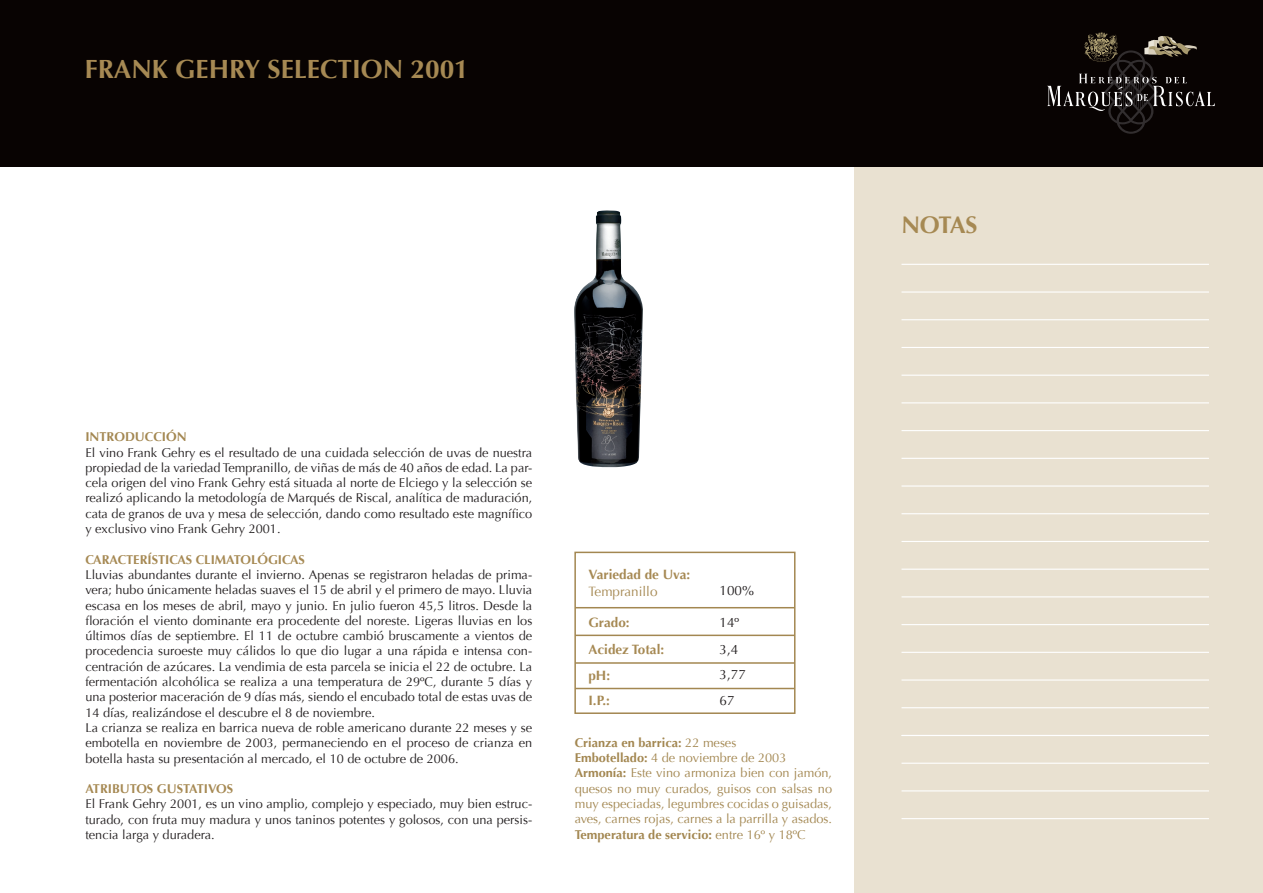
<style>
.page{position:relative;width:1263px;height:893px;background:#fff}
.page>*{position:absolute;margin:0;border:0;box-sizing:border-box;transform-origin:0 0}
.t1{font:700 26.25px "Optima";color:#a68953}
.t2{font:700 24px "Optima";letter-spacing:-.035em;color:#a68953}
.t3{font:700 13.5px/27px "Optima";color:#a68953}
.t4{font:13.5px/27px "Optima";color:#231f20}
.t5{font:13.5px "Optima";color:#a68953}
.t6{font:12.75px/15.3px "Optima";color:#231f20;text-align:justify}
.t7{font:12.75px/15.3px "Optima";color:#a38751}
.t8{font:700 12.75px "Optima";color:#a68953}
.t9{font:700 12.75px "Optima";color:#a38751}
.s1{font-weight:700}
</style>
<div class="page">
<img style="left:574px;top:210px;width:69px;height:258px">
<div style="left:855px;top:159px;width:408px;height:734px;background:#e9e1d1"></div>
<hr style="left:901px;top:264px;width:308px;height:1px;background:#fff">
<hr style="left:901px;top:291px;width:308px;height:2px;background:#fff">
<hr style="left:901px;top:319px;width:308px;height:1px;background:#fff">
<hr style="left:901px;top:347px;width:308px;height:1px;background:#fff">
<hr style="left:901px;top:375px;width:308px;height:1px;background:#fff">
<hr style="left:901px;top:402px;width:308px;height:1px;background:#fff">
<hr style="left:901px;top:430px;width:308px;height:1px;background:#fff">
<hr style="left:901px;top:458px;width:308px;height:1px;background:#fff">
<hr style="left:901px;top:485px;width:308px;height:2px;background:#fff">
<hr style="left:901px;top:513px;width:308px;height:1px;background:#fff">
<hr style="left:901px;top:541px;width:308px;height:1px;background:#fff">
<hr style="left:901px;top:569px;width:308px;height:1px;background:#fff">
<hr style="left:901px;top:596px;width:308px;height:1px;background:#fff">
<hr style="left:901px;top:624px;width:308px;height:1px;background:#fff">
<hr style="left:901px;top:652px;width:308px;height:1px;background:#fff">
<hr style="left:901px;top:679px;width:308px;height:2px;background:#fff">
<hr style="left:901px;top:707px;width:308px;height:1px;background:#fff">
<hr style="left:901px;top:735px;width:308px;height:1px;background:#fff">
<hr style="left:901px;top:763px;width:308px;height:1px;background:#fff">
<hr style="left:901px;top:790px;width:308px;height:1px;background:#fff">
<hr style="left:901px;top:818px;width:308px;height:1px;background:#fff">
<div style="left:0;top:0;width:1263px;height:166px;background:#080302"></div>
<svg style="left:1047px;top:32px;width:168px;height:102px"></svg>
<div style="left:574px;top:552px;width:221px;height:162px;border:2px solid #a38751"></div>
<hr style="left:575px;top:607px;width:219px;height:1px;background:#a38751">
<hr style="left:575px;top:635px;width:219px;height:1px;background:#a38751">
<hr style="left:575px;top:662px;width:219px;height:2px;background:#a38751">
<hr style="left:575px;top:688px;width:219px;height:1px;background:#a38751">
<h1 class="t1" style="left:85px;top:54px;width:386px">FRANK GEHRY SELECTION 2001</h1>
<h2 class="t2" style="left:901px;top:211px;width:77px">NOTAS</h2>
<p class="t9" style="left:85px;top:429px;width:103px">INTRODUCCIÓN</p>
<p class="t6" style="left:85px;top:445px;width:448px">El vino Frank Gehry es el resultado de una cuidada selección de uvas de nuestra propiedad de la variedad Tempranillo, de viñas de más de 40 años de edad. La par&shy;cela origen del vino Frank Gehry está situada al norte de Elciego y la selección se realizó aplicando la metodología de Marqués de Riscal, analítica de maduración, cata de granos de uva y mesa de selección, dando como resultado este magnífico y exclusivo vino Frank Gehry 2001.</p>
<p class="t8" style="left:85px;top:552px;width:221px">CARACTERÍSTICAS CLIMATOLÓGICAS</p>
<p class="t6" style="left:85px;top:567px;width:448px;text-align:left">Lluvias abundantes durante el invierno. Apenas se registraron heladas de prima&shy;vera; hubo únicamente heladas suaves el 15 de abril y el primero de mayo. Lluvia escasa en los meses de abril, mayo y junio. En julio fueron 45,5 litros. Desde la floración el viento dominante era procedente del noreste. Ligeras lluvias en los últimos días de septiembre. El 11 de octubre cambió bruscamente a vientos de procedencia suroeste muy cálidos lo que dio lugar a una rápida e intensa con&shy;centración de azúcares. La vendimia de esta parcela se inicia el 22 de octubre. La fermentación alcohólica se realiza a una temperatura de 29ºC, durante 5 días y una posterior maceración de 9 días más, siendo el encubado total de estas uvas de 14 días, realizándose el descubre el 8 de noviembre.<br>La crianza se realiza en barrica nueva de roble americano durante 22 meses y se embotella en noviembre de 2003, permaneciendo en el proceso de crianza en botella hasta su presentación al mercado, el 10 de octubre de 2006.</p>
<p class="t8" style="left:85px;top:781px;width:149px">ATRIBUTOS GUSTATIVOS</p>
<p class="t6" style="left:85px;top:797px;width:448px">El Frank Gehry 2001, es un vino amplio, complejo y especiado, muy bien estruc&shy;turado, con fruta muy madura y unos taninos potentes y golosos, con una persis&shy;tencia larga y duradera.</p>
<p class="t3" style="left:588px;top:561px;width:103px">Variedad de Uva:</p>
<p class="t5" style="left:588px;top:583px;width:71px">Tempranillo</p>
<p class="t3" style="left:588px;top:609px;width:77px">Grado:<br>Acidez Total:</p>
<p class="t3" style="left:588px;top:663px;width:23px;line-height:25.5px">pH:<br>I.P.:</p>
<p class="t4" style="left:720px;top:577px;width:36px">100%</p>
<p class="t4" style="left:720px;top:609px;width:21px">14º<br>3,4</p>
<p class="t4" style="left:720px;top:662px;width:28px;line-height:25.5px">3,77<br>67</p>
<p class="t7" style="left:575px;top:735px;width:259px"><span class="s1">Crianza en barrica:</span> 22 meses<br><span class="s1">Embotellado:</span> 4 de noviembre de 2003<br><span class="s1">Armonía:</span> Este vino armoniza bien con jamón, quesos no muy curados, guisos con salsas no muy especiadas, legumbres cocidas o guisadas, aves, carnes rojas, carnes a la parrilla y asados.<br><span class="s1">Temperatura de servicio:</span> entre 16º y 18ºC</p>
</div>
